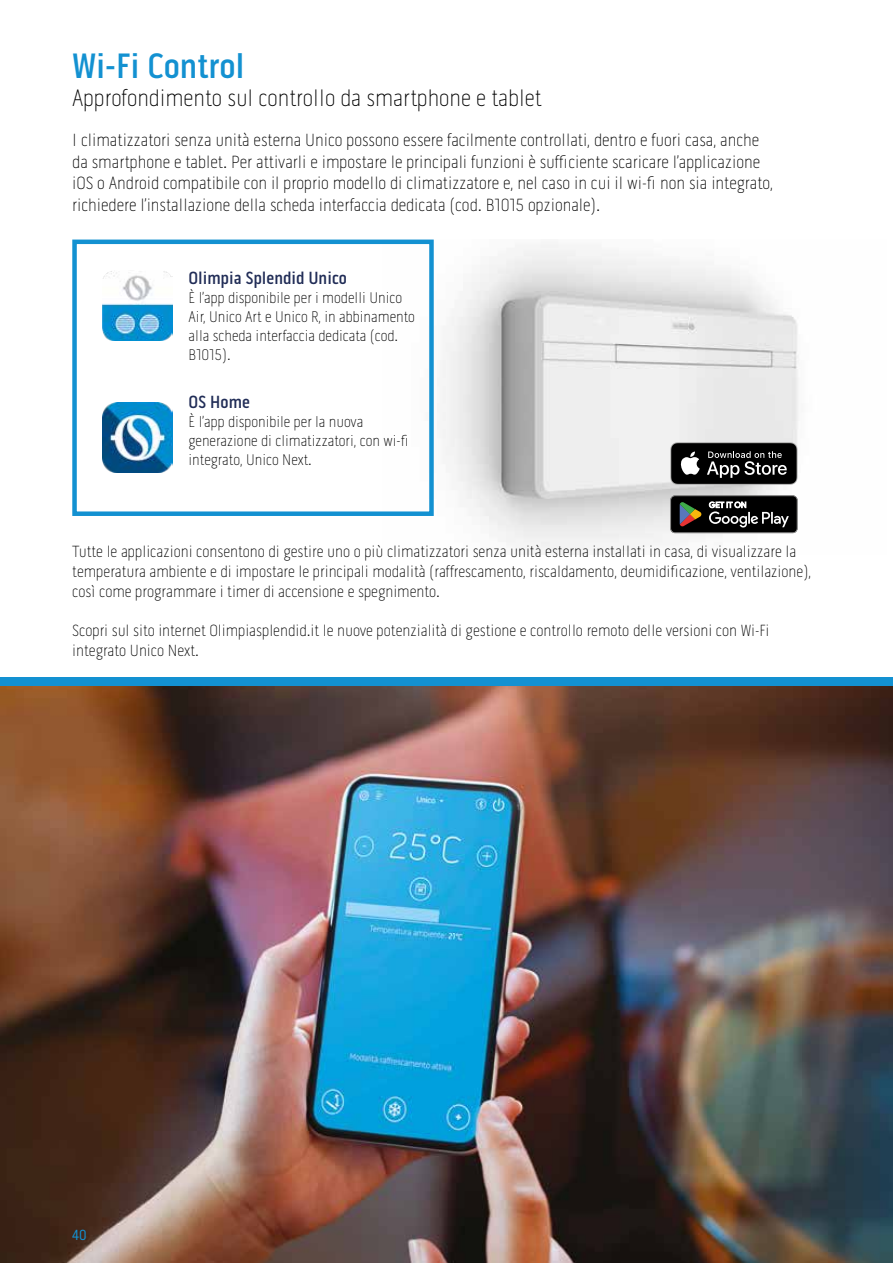
<style>
.page{position:relative;width:893px;height:1263px;background:#fff}
.page>*{position:absolute;margin:0;border:0;box-sizing:border-box;transform-origin:0 0}
.t1{font:500 36px "Pill Gothic 300 mg";color:#1391d1}
.t2{font:100 24px "Pill Gothic 300 mg";color:#000}
.t3{font:100 18px/21.6px "Pill Gothic 300 mg";color:#000}
.t4{font:500 18px "Pill Gothic 300 mg";color:#212d57}
.t5{font:100 16.5px/19.8px "Pill Gothic 300 mg";color:#000}
.t6{font:100 15.75px/18.9px "Pill Gothic 300 mg";color:#000}
.t7{font:15px "Pill Gothic 300 mg";color:#1391d1}
</style>
<div class="page">
<img style="left:442px;top:244px;width:356px;height:307px">
<div style="left:72px;top:240px;width:362px;height:276px;border:4px solid #1391d1"></div>
<img style="left:102px;top:271px;width:70px;height:70px">
<img style="left:102px;top:403px;width:70px;height:70px">
<img style="left:0;top:686px;width:892px;height:577px">
<div style="left:0;top:677px;width:893px;height:9px;background:#1391d1"></div>
<hr style="left:892px;top:684px;width:1px;height:579px;background:#9d9d9c">
<svg style="left:670px;top:442px;width:127px;height:43px;background:#333"></svg>
<svg style="left:670px;top:495px;width:127px;height:38px;background:#2e2d2b"></svg>
<h1 class="t1" style="left:72px;top:44px;width:174px">Wi-Fi Control</h1>
<h2 class="t2" style="left:72px;top:85px;width:471px">Approfondimento sul controllo da smartphone e tablet</h2>
<p class="t3" style="left:72px;top:129px;width:702px">I climatizzatori senza unità esterna Unico possono essere facilmente controllati, dentro e fuori casa, anche da smartphone e tablet. Per attivarli e impostare le principali funzioni è sufficiente scaricare l’applicazione iOS o Android compatibile con il proprio modello di climatizzatore e, nel caso in cui il wi-fi non sia integrato, richiedere l’installazione della scheda interfaccia dedicata (cod. B1015 opzionale).</p>
<p class="t4" style="left:189px;top:267px;width:160px">Olimpia Splendid Unico</p>
<p class="t6" style="left:189px;top:288px;width:228px">È l’app disponibile per i modelli Unico<br>Air, Unico Art e Unico R, in abbinamento alla scheda interfaccia dedicata (cod.<br>B1015).</p>
<p class="t4" style="left:189px;top:391px;width:63px">OS Home</p>
<p class="t6" style="left:189px;top:412px;width:222px">È l’app disponibile per la nuova generazione di climatizzatori, con wi-fi integrato, Unico Next.</p>
<p class="t5" style="left:72px;top:541px;width:740px">Tutte le applicazioni consentono di gestire uno o più climatizzatori senza unità esterna installati in casa, di visualizzare la temperatura ambiente e di impostare le principali modalità (raffrescamento, riscaldamento, deumidificazione, ventilazione), così come programmare i timer di accensione e spegnimento.</p>
<p class="t5" style="left:72px;top:621px;width:699px">Scopri sul sito internet Olimpiasplendid.it le nuove potenzialità di gestione e controllo remoto delle versioni con Wi-Fi integrato Unico Next.</p>
<p class="t7" style="left:72px;top:1226px;width:16px">40</p>
</div>
